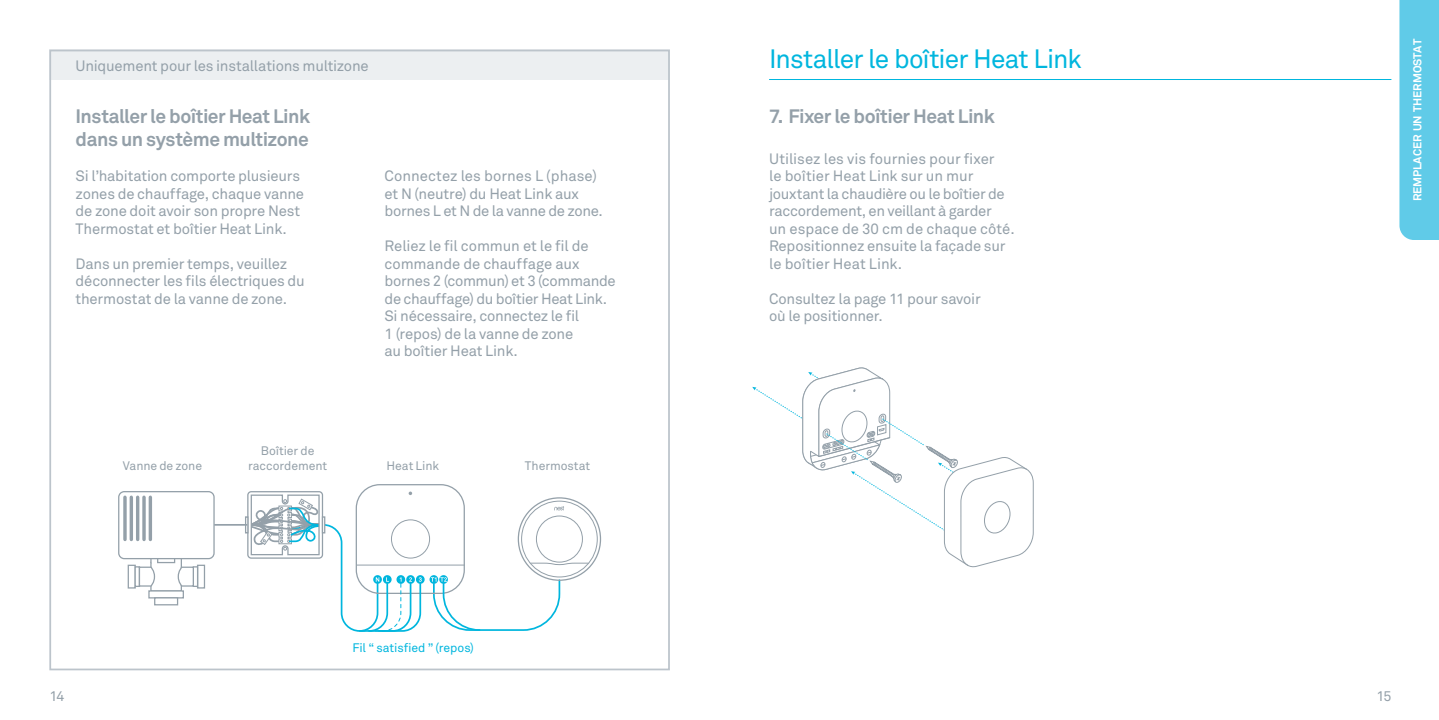
<style>
.page{position:relative;width:1439px;height:720px;background:#fff}
.page>*{position:absolute;margin:0;border:0;box-sizing:border-box;transform-origin:0 0}
.t1{font:26.25px "Akkurat Pro";letter-spacing:-.035em;color:#00b6de}
.t2{font:700 19.25px/22.8px "Akkurat Pro";letter-spacing:-.025em;color:#94a0a9}
.t3{font:14.88px/17.5px "Akkurat Pro";letter-spacing:-.015em;color:#94a0a9}
.t4{font:14px "Akkurat Pro";color:#94a0a9}
.t5{font:12.25px/14.9px "Akkurat Pro";letter-spacing:-.005em;color:#94a0a9;text-align:center}
.t6{font:12.25px "Akkurat Pro";letter-spacing:-.005em;color:#00b6de}
.t7{font:700 11.38px "Akkurat Pro";letter-spacing:-.01em;color:#fff}
</style>
<div class="page">
<div style="left:49px;top:50px;width:621px;height:30px;background:#eceff1"></div>
<hr style="left:356px;top:564px;width:109px;height:1px;background:#94a0a9">
<div style="left:356px;top:484px;width:109px;height:109px;border:1px solid #94a0a9;border-radius:23px"></div>
<div style="left:391px;top:519px;width:39px;height:39px;border:1px solid #94a0a9;border-radius:50%"></div>
<svg style="left:429px;top:575px;width:9px;height:8px"></svg>
<svg style="left:439px;top:575px;width:9px;height:8px"></svg>
<div style="left:416px;top:575px;width:9px;height:8px;background:#00b6de;border-radius:50%"></div>
<svg style="left:431px;top:577px;width:130px;height:54px"></svg>
<svg style="left:245px;top:490px;width:177px;height:142px"></svg>
<div style="left:245px;top:516px;width:3px;height:17px;border:1px solid #94a0a9"></div>
<div style="left:322px;top:516px;width:3px;height:17px;border:1px solid #94a0a9"></div>
<div style="left:518px;top:497px;width:83px;height:83px;border:1px solid #94a0a9;border-radius:50%"></div>
<div style="left:521px;top:500px;width:76px;height:77px;border:1px solid #94a0a9;border-radius:50%"></div>
<div style="left:536px;top:515px;width:47px;height:47px;border:1px solid #94a0a9;border-radius:50%"></div>
<svg style="left:554px;top:506px;width:10px;height:4px"></svg>
<svg style="left:530px;top:562px;width:59px;height:3px"></svg>
<hr style="left:215px;top:523px;width:32px;height:2px;background:#94a0a9">
<div style="left:197px;top:564px;width:8px;height:24px;border:1px solid #94a0a9"></div>
<div style="left:193px;top:566px;width:5px;height:20px;border:1px solid #94a0a9"></div>
<div style="left:128px;top:564px;width:8px;height:24px;border:1px solid #94a0a9"></div>
<div style="left:135px;top:566px;width:5px;height:20px;border:1px solid #94a0a9"></div>
<svg style="left:138px;top:559px;width:57px;height:31px"></svg>
<div style="left:148px;top:590px;width:36px;height:8px;border:1px solid #94a0a9"></div>
<div style="left:154px;top:597px;width:24px;height:8px;border:1px solid #94a0a9"></div>
<div style="left:118px;top:491px;width:97px;height:68px;border:1px solid #94a0a9;border-radius:6px"></div>
<svg style="left:123px;top:497px;width:4px;height:42px"></svg>
<hr style="left:130px;top:497px;width:3px;height:42px;background:#94a0a9">
<hr style="left:136px;top:497px;width:3px;height:42px;background:#94a0a9">
<svg style="left:142px;top:497px;width:4px;height:42px"></svg>
<hr style="left:149px;top:497px;width:3px;height:42px;background:#94a0a9">
<hr style="left:769px;top:79px;width:622px;height:1px;background:#00b6de">
<svg style="left:752px;top:367px;width:282px;height:201px"></svg>
<div style="left:1399px;top:0;width:39px;height:240px;background:#60cbe8"></div>
<p class="t3" style="left:76px;top:57px;width:295px">Uniquement pour les installations multizone</p>
<h1 class="t1" style="left:769px;top:44px;width:314px">Installer le boîtier Heat Link</h1>
<p class="t2" style="left:769px;top:105px;width:227px">7. Fixer le boîtier Heat Link</p>
<p class="t3" style="left:769px;top:150px;width:247px">Utilisez les vis fournies pour fixer<br>le boîtier Heat Link sur un mur jouxtant la chaudière ou le boîtier de raccordement, en veillant à garder<br>un espace de 30 cm de chaque côté.<br>Repositionnez ensuite la façade sur le boîtier Heat Link.</p>
<p class="t3" style="left:769px;top:290px;width:213px">Consultez la page 11 pour savoir où le positionner.</p>
<p class="t2" style="left:76px;top:105px;width:236px">Installer le boîtier Heat Link dans un système multizone</p>
<p class="t3" style="left:76px;top:167px;width:230px">Si l’habitation comporte plusieurs zones de chauffage, chaque vanne de zone doit avoir son propre Nest Thermostat et boîtier Heat Link.</p>
<p class="t3" style="left:76px;top:255px;width:231px">Dans un premier temps, veuillez déconnecter les fils électriques du thermostat de la vanne de zone.</p>
<p class="t3" style="left:384px;top:167px;width:220px">Connectez les bornes L (phase) et N (neutre) du Heat Link aux bornes L et N de la vanne de zone.</p>
<p class="t3" style="left:384px;top:237px;width:233px">Reliez le fil commun et le fil de commande de chauffage aux bornes 2 (commun) et 3 (commande de chauffage) du boîtier Heat Link.<br>Si nécessaire, connectez le fil<br>1 (repos) de la vanne de zone<br>au boîtier Heat Link.</p>
<p class="t5" style="left:248px;top:443px;width:81px">Boîtier de raccordement</p>
<p class="t5" style="left:123px;top:458px;width:81px">Vanne de zone</p>
<p class="t5" style="left:386px;top:458px;width:54px">Heat Link</p>
<p class="t5" style="left:525px;top:458px;width:67px">Thermostat</p>
<p class="t7" style="left:1410px;top:201px;width:163px;rotate:-90deg">REMPLACER UN THERMOSTAT</p>
<p class="t6" style="left:352px;top:640px;width:123px">Fil “ satisfied ” (repos)</p>
<p class="t4" style="left:49px;top:687px;width:17px">14</p>
<p class="t4" style="left:1376px;top:687px;width:16px">15</p>
</div>
